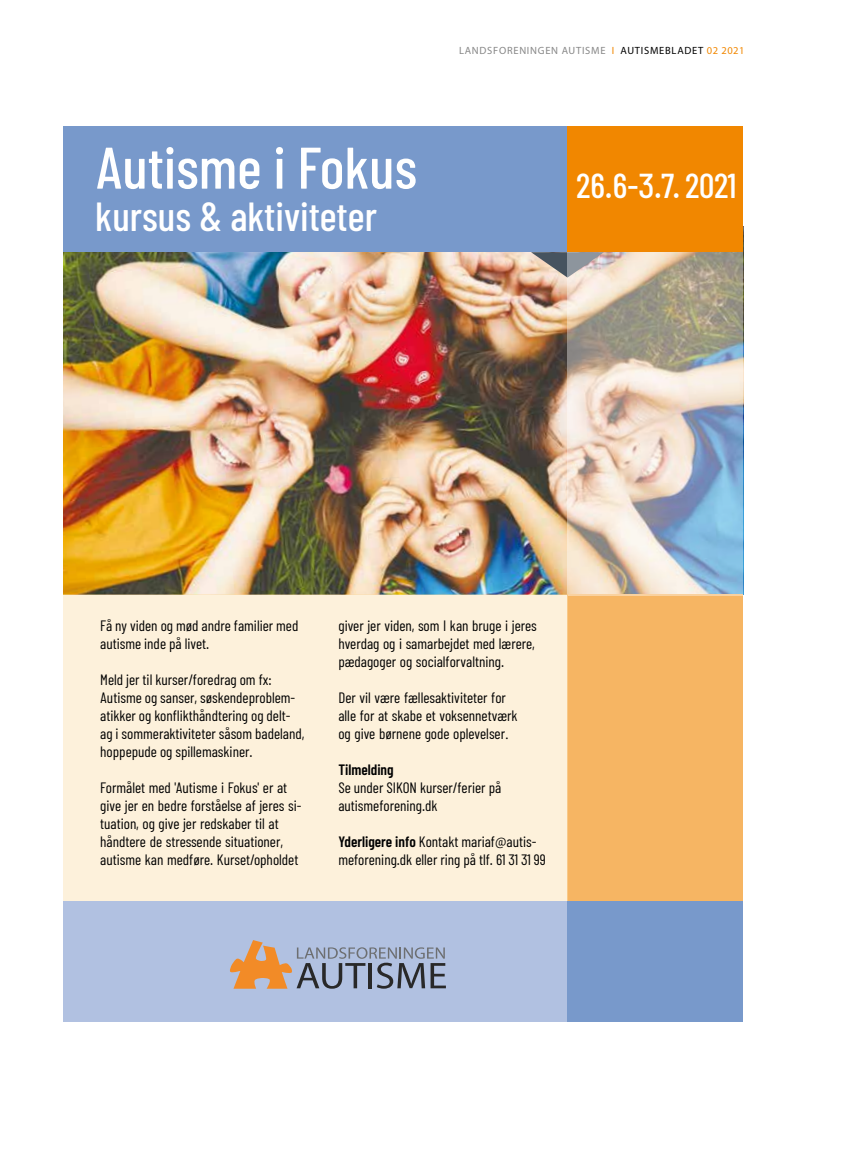
<style>
.page{position:relative;width:851px;height:1149px;background:#fff}
.page>*{position:absolute;margin:0;border:0;box-sizing:border-box;transform-origin:0 0}
.t1{font:500 58.5px "Barlow Condensed";color:#fff}
.t2{font:500 40.5px "Barlow Condensed";color:#fff}
.t3{font:500 34.5px "Barlow Condensed";color:#fff}
.t4{font:15px/18px "Barlow Condensed";color:#000}
.t5{font:600 15px "Barlow Condensed";color:#000}
.t6{font:10.5px "Myriad Pro";letter-spacing:.07em;color:#878787}
.s1{color:#f18700}
.s2{color:#000}
.s3{font-family:"Chaparral Pro"}
.s4{font-weight:600}
</style>
<div class="page">
<div style="left:63px;top:900px;width:504px;height:120px;background:#b1c1e1"></div>
<div style="left:567px;top:900px;width:176px;height:120px;background:#7899cb"></div>
<img style="left:63px;top:252px;width:504px;height:342px">
<div style="left:63px;top:126px;width:504px;height:126px;background:#7899cb"></div>
<svg style="left:531px;top:252px;width:36px;height:25px"></svg>
<div style="left:567px;top:126px;width:176px;height:126px;background:#f18700"></div>
<img style="left:567px;top:252px;width:176px;height:342px">
<div style="left:63px;top:594px;width:504px;height:306px;background:#fdf1db"></div>
<div style="left:567px;top:594px;width:176px;height:306px;background:#f6b563"></div>
<svg style="left:230px;top:940px;width:216px;height:48px"></svg>
<h1 class="t1" style="left:95px;top:131px;width:323px">Autisme i Fokus</h1>
<h2 class="t2" style="left:95px;top:191px;width:283px">kursus &amp; aktiviteter</h2>
<p class="t6" style="left:459px;top:44px;width:287px">LANDSFORENINGEN AUTISME <span class="s1">I</span> <span class="s2">AUTISMEBLADET</span> <span class="s1">02 2021</span></p>
<h3 class="t3" style="left:576px;top:164px;width:162px">26.6-3.7. 2021</h3>
<p class="t4" style="left:100px;top:615px;width:200px">Få ny viden og mød andre familier med autisme inde på livet.</p>
<p class="t4" style="left:100px;top:669px;width:206px">Meld jer til kurser/foredrag om fx:<br>Autisme og sanser, søskendeproblem&shy;atikker og konflikthåndtering og delt&shy;ag i sommeraktiviteter såsom badeland, hoppepude og spillemaskiner.</p>
<p class="t4" style="left:100px;top:777px;width:203px">Formålet med 'Autisme i Fokus' er at give jer en bedre forståelse af jeres si&shy;tuation, og give jer redskaber til at håndtere de stressende situationer, autisme kan medføre. Kurset/opholdet</p>
<p class="t4" style="left:338px;top:615px;width:200px">giver jer viden, som I kan bruge i jeres hverdag og i samarbejdet med lærere, pædagoger og socialforvaltning.</p>
<p class="t4" style="left:338px;top:687px;width:181px">Der vil være fællesaktiviteter for alle for at skabe et voksennetværk og give børnene gode oplevelser<span class="s3">.</span></p>
<p class="t5" style="left:338px;top:759px;width:57px">Tilmelding</p>
<p class="t4" style="left:338px;top:777px;width:164px">Se under SIKON kurser/ferier på autismeforening.dk</p>
<p class="t4" style="left:338px;top:831px;width:209px"><span class="s4">Yderligere info</span> Kontakt mariaf@autis&shy;meforening.dk eller ring på tlf. 61 31 31 99</p>
</div>
